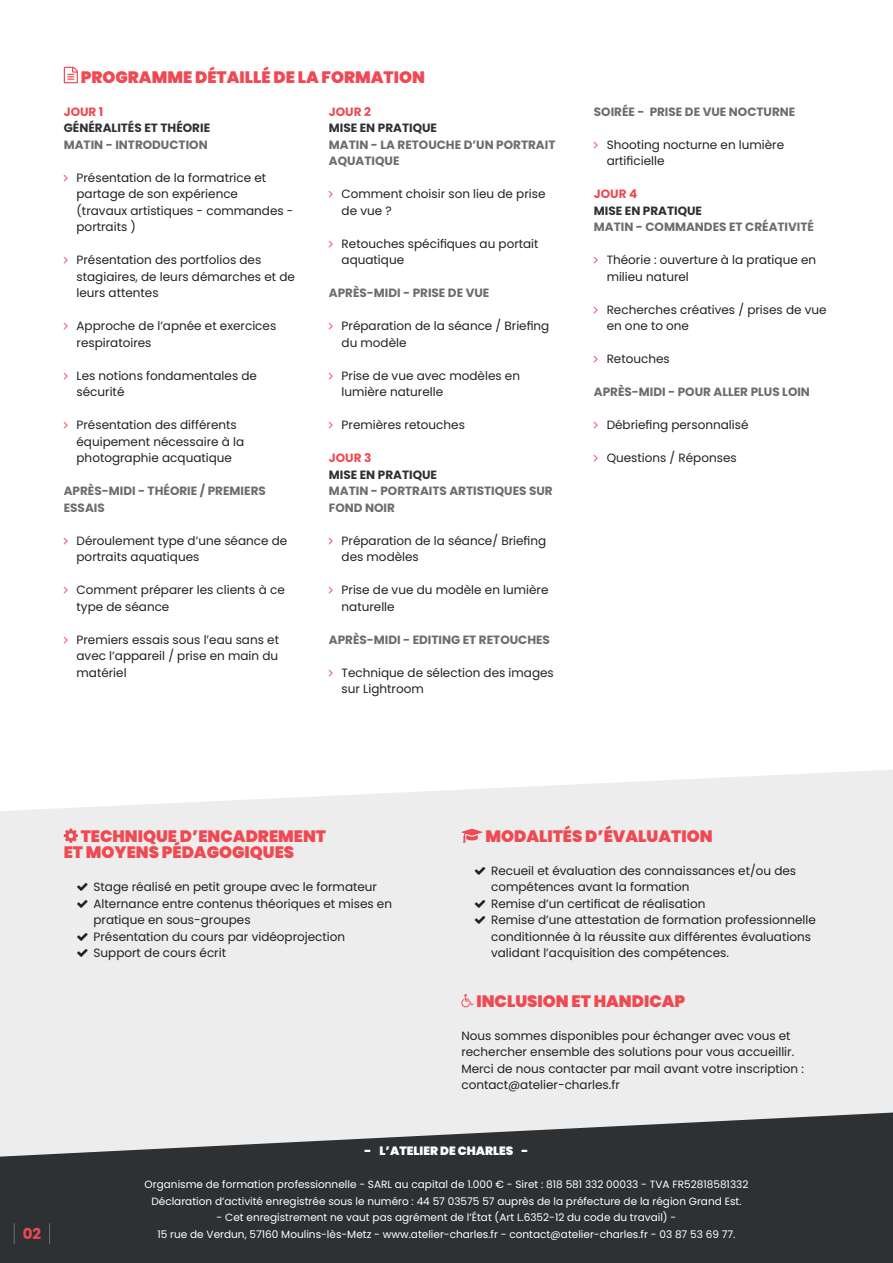
<style>
.page{position:relative;width:893px;height:1263px;background:#fff}
.page>*{position:absolute;margin:0;border:0;box-sizing:border-box;transform-origin:0 0}
.Titre{font:900 16.5px/16.5px "Poppins";color:#ef4952}
.t1{font:700 15px "Poppins";color:#ef4952}
.t2{font:12px/16.5px "Poppins";color:#231f20}
.Jour{font:700 12px/16.5px "Poppins";color:#696d6e}
.Jour-2{font:700 12px/16.5px "Poppins";color:#2e3134}
.t3{font:900 12px "Poppins";color:#fff}
.t4{font:10.5px "Poppins";color:#fff}
.s1{color:#ef4952}
.s2{color:#696d6e}
.s3{color:#2e3134}
</style>
<div class="page">
<div style="left:0;top:770px;width:893px;height:342px;background:#ecedec"></div>
<svg style="left:0;top:1112px;width:893px;height:151px;background:#4a4d4f"></svg>
<svg style="left:64px;top:67px;width:14px;height:16px"></svg>
<svg style="left:64px;top:829px;width:14px;height:14px"></svg>
<svg style="left:461px;top:829px;width:22px;height:14px"></svg>
<svg style="left:461px;top:994px;width:13px;height:13px"></svg>
<svg style="left:14px;top:1223px;width:1px;height:21px"></svg>
<svg style="left:49px;top:1223px;width:1px;height:21px"></svg>
<svg style="left:77px;top:883px;width:11px;height:8px"></svg>
<svg style="left:77px;top:899px;width:11px;height:8px"></svg>
<svg style="left:77px;top:932px;width:11px;height:8px"></svg>
<svg style="left:77px;top:949px;width:11px;height:8px"></svg>
<svg style="left:475px;top:866px;width:10px;height:8px"></svg>
<svg style="left:475px;top:899px;width:10px;height:8px"></svg>
<svg style="left:475px;top:916px;width:10px;height:8px"></svg>
<p class="Titre" style="left:81px;top:69px;width:346px">PROGRAMME DÉTAILLÉ DE LA FORMATION</p>
<p class="Jour-2" style="left:64px;top:103px;width:148px"><span class="s1">JOUR 1<br></span>GÉNÉRALITÉS ET THÉORIE<br><span class="s2">MATIN - INTRODUCTION</span></p>
<p class="t2" style="left:77px;top:169px;width:218px">Présentation de la formatrice et partage de son expérience<br>(travaux artistiques - commandes - portraits )</p>
<p class="t2" style="left:77px;top:252px;width:220px">Présentation des portfolios des stagiaires, de leurs démarches et de leurs attentes</p>
<p class="t2" style="left:77px;top:318px;width:201px">Approche de l’apnée et exercices respiratoires</p>
<p class="t2" style="left:77px;top:367px;width:182px">Les notions fondamentales de sécurité</p>
<p class="t2" style="left:77px;top:417px;width:169px">Présentation des différents équipement nécessaire à la photographie acquatique</p>
<p class="Jour" style="left:64px;top:483px;width:204px">APRÈS-MIDI - THÉORIE / PREMIERS<br>ESSAIS</p>
<p class="t2" style="left:77px;top:532px;width:212px">Déroulement type d’une séance de portraits aquatiques</p>
<p class="t2" style="left:77px;top:582px;width:210px">Comment préparer les clients à ce type de séance</p>
<p class="t2" style="left:77px;top:631px;width:204px;text-align:justify">Premiers essais sous l’eau sans et avec l’appareil / prise en main du matériel</p>
<p class="Jour" style="left:329px;top:103px;width:228px"><span class="s1">JOUR 2<br></span><span class="s3">MISE EN PRATIQUE<br></span>MATIN - LA RETOUCHE D’UN PORTRAIT<br>AQUATIQUE</p>
<p class="t2" style="left:342px;top:186px;width:205px">Comment choisir son lieu de prise de vue ?</p>
<p class="t2" style="left:342px;top:235px;width:199px">Retouches spécifiques au portait aquatique</p>
<p class="Jour" style="left:329px;top:285px;width:162px">APRÈS-MIDI - PRISE DE VUE</p>
<p class="t2" style="left:342px;top:318px;width:209px">Préparation de la séance / Briefing du modèle</p>
<p class="t2" style="left:342px;top:367px;width:180px">Prise de vue avec modèles en lumière naturelle</p>
<p class="t2" style="left:342px;top:417px;width:125px">Premières retouches</p>
<p class="Jour" style="left:329px;top:450px;width:225px"><span class="s1">JOUR 3<br></span><span class="s3">MISE EN PRATIQUE<br></span>MATIN - PORTRAITS ARTISTIQUES SUR<br>FOND NOIR</p>
<p class="t2" style="left:342px;top:532px;width:206px">Préparation de la séance/ Briefing des modèles</p>
<p class="t2" style="left:342px;top:582px;width:208px">Prise de vue du modèle en lumière naturelle</p>
<p class="Jour" style="left:329px;top:631px;width:223px">APRÈS-MIDI - EDITING ET RETOUCHES</p>
<p class="t2" style="left:342px;top:664px;width:214px">Technique de sélection des images sur Lightroom</p>
<p class="Jour" style="left:594px;top:103px;width:203px">SOIRÉE - PRISE DE VUE NOCTURNE</p>
<p class="t2" style="left:607px;top:136px;width:179px">Shooting nocturne en lumière artificielle</p>
<p class="Jour" style="left:594px;top:186px;width:222px"><span class="s1">JOUR 4<br></span><span class="s3">MISE EN PRATIQUE<br></span>MATIN - COMMANDES ET CRÉATIVITÉ</p>
<p class="t2" style="left:607px;top:252px;width:211px">Théorie : ouverture à la pratique en milieu naturel</p>
<p class="t2" style="left:607px;top:301px;width:221px">Recherches créatives / prises de vue en one to one</p>
<p class="t2" style="left:607px;top:351px;width:65px">Retouches</p>
<p class="Jour" style="left:594px;top:384px;width:218px">APRÈS-MIDI - POUR ALLER PLUS LOIN</p>
<p class="t2" style="left:607px;top:417px;width:143px">Débriefing personnalisé</p>
<p class="t2" style="left:607px;top:450px;width:132px">Questions / Réponses</p>
<p class="Titre" style="left:64px;top:828px;width:264px;text-indent:17px">TECHNIQUE D’ENCADREMENT<br>ET MOYENS PÉDAGOGIQUES</p>
<p class="t2" style="left:94px;top:879px;width:285px">Stage réalisé en petit groupe avec le formateur</p>
<p class="t2" style="left:94px;top:895px;width:300px">Alternance entre contenus théoriques et mises en pratique en sous-groupes</p>
<p class="t2" style="left:94px;top:928px;width:253px">Présentation du cours par vidéoprojection</p>
<p class="t2" style="left:94px;top:945px;width:134px">Support de cours écrit</p>
<p class="Titre" style="left:485px;top:828px;width:229px">MODALITÉS D’ÉVALUATION</p>
<p class="t2" style="left:491px;top:862px;width:306px">Recueil et évaluation des connaissances et/ou des compétences avant la formation</p>
<p class="t2" style="left:491px;top:895px;width:216px">Remise d’un certificat de réalisation</p>
<p class="t2" style="left:491px;top:912px;width:326px">Remise d’une attestation de formation professionnelle conditionnée à la réussite aux différentes évaluations validant l’acquisition des compétences.</p>
<p class="Titre" style="left:476px;top:993px;width:210px">INCLUSION ET HANDICAP</p>
<p class="t2" style="left:461px;top:1027px;width:344px">Nous sommes disponibles pour échanger avec vous et rechercher ensemble des solutions pour vous accueillir.<br>Merci de nous contacter par mail avant votre inscription : contact@atelier-charles.fr</p>
<p class="t3" style="left:364px;top:1144px;width:166px">- L’ATELIER DE CHARLES -</p>
<p class="t4" style="left:145px;top:1178px;width:605px">Organisme de formation professionnelle - SARL au capital de 1.000 € - Siret : 818 581 332 00033 - TVA FR52818581332</p>
<p class="t4" style="left:151px;top:1195px;width:592px">Déclaration d’activité enregistrée sous le numéro : 44 57 03575 57 auprès de la préfecture de la région Grand Est.</p>
<p class="t4" style="left:217px;top:1211px;width:461px">- Cet enregistrement ne vaut pas agrément de l’État (Art L.6352-12 du code du travail) -</p>
<p class="t1" style="left:23px;top:1225px;width:20px">02</p>
<p class="t4" style="left:157px;top:1228px;width:579px">15 rue de Verdun, 57160 Moulins-lès-Metz - www.atelier-charles.fr - contact@atelier-charles.fr - 03 87 53 69 77.</p>
</div>
